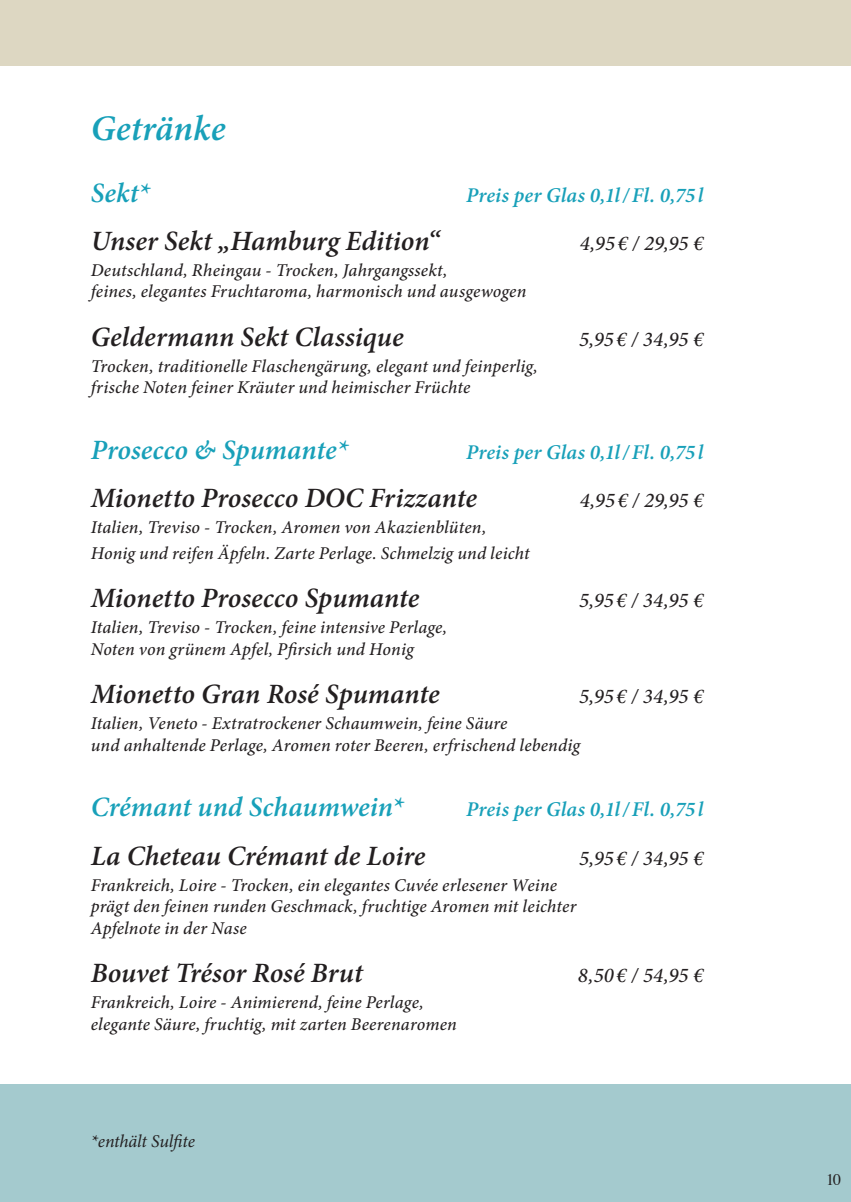
<style>
.page{position:relative;width:851px;height:1202px;background:#fff}
.page>*{position:absolute;margin:0;border:0;box-sizing:border-box;transform-origin:0 0}
.t1{font:italic 600 36px "Minion Pro";color:#18a0b9}
.t2{font:italic 600 28px "Minion Pro";color:#231f20}
.t3{font:italic 600 28px "Minion Pro";color:#18a0b9}
.t4{font:italic 500 21px "Minion Pro";color:#231f20}
.t5{font:italic 600 21px "Minion Pro";letter-spacing:.01em;color:#18a0b9}
.t6{font:italic 500 18px/21.6px "Minion Pro";letter-spacing:.01em;color:#231f20}
.t7{font:italic 18px "Minion Pro";letter-spacing:-.01em;color:#231f20}
.t8{font:16px "Times";color:#231f20}
</style>
<div class="page">
<div style="left:0;top:0;width:850px;height:66px;background:#ddd7c2"></div>
<div style="left:0;top:1084px;width:850px;height:118px;background:#a4cace"></div>
<h1 class="t1" style="left:91px;top:103px;width:136px">Getränke</h1>
<h2 class="t3" style="left:91px;top:173px;width:61px">Sekt*</h2>
<p class="t5" style="left:466px;top:180px;width:239px">Preis per Glas 0,1l/Fl. 0,75 l</p>
<h2 class="t2" style="left:91px;top:221px;width:350px">Unser Sekt „Hamburg Edition“</h2>
<p class="t4" style="left:579px;top:229px;width:125px">4,95 € / 29,95 €</p>
<p class="t6" style="left:91px;top:259px;width:437px">Deutschland, Rheingau - Trocken, Jahrgangssekt,<br>feines, elegantes Fruchtaroma, harmonisch und ausgewogen</p>
<h2 class="t2" style="left:91px;top:317px;width:314px">Geldermann Sekt Classique</h2>
<p class="t4" style="left:579px;top:325px;width:126px">5,95 € / 34,95 €</p>
<p class="t6" style="left:91px;top:355px;width:448px">Trocken, traditionelle Flaschengärung, elegant und feinperlig, frische Noten feiner Kräuter und heimischer Früchte</p>
<h2 class="t3" style="left:91px;top:430px;width:259px">Prosecco &amp; Spumante*</h2>
<p class="t5" style="left:466px;top:437px;width:239px">Preis per Glas 0,1l/Fl. 0,75 l</p>
<h2 class="t2" style="left:91px;top:478px;width:388px">Mionetto Prosecco DOC Frizzante</h2>
<p class="t4" style="left:579px;top:486px;width:125px">4,95 € / 29,95 €</p>
<p class="t6" style="left:91px;top:514px;width:440px;line-height:26px">Italien, Treviso - Trocken, Aromen von Akazienblüten,<br>Honig und reifen Äpfeln. Zarte Perlage. Schmelzig und leicht</p>
<h2 class="t2" style="left:91px;top:579px;width:330px">Mionetto Prosecco Spumante</h2>
<p class="t4" style="left:579px;top:586px;width:126px">5,95 € / 34,95 €</p>
<p class="t6" style="left:91px;top:617px;width:358px">Italien, Treviso - Trocken, feine intensive Perlage,<br>Noten von grünem Apfel, Pfirsich und Honig</p>
<h2 class="t2" style="left:91px;top:675px;width:350px">Mionetto Gran Rosé Spumante</h2>
<p class="t4" style="left:579px;top:682px;width:126px">5,95 € / 34,95 €</p>
<p class="t6" style="left:91px;top:713px;width:491px">Italien, Veneto - Extratrockener Schaumwein, feine Säure<br>und anhaltende Perlage, Aromen roter Beeren, erfrischend lebendig</p>
<h2 class="t3" style="left:91px;top:788px;width:314px">Crémant und Schaumwein*</h2>
<p class="t5" style="left:466px;top:795px;width:239px">Preis per Glas 0,1l/Fl. 0,75 l</p>
<h2 class="t2" style="left:91px;top:836px;width:336px">La Cheteau Crémant de Loire</h2>
<p class="t4" style="left:579px;top:843px;width:126px">5,95 € / 34,95 €</p>
<p class="t6" style="left:91px;top:874px;width:487px">Frankreich, Loire - Trocken, ein elegantes Cuvée erlesener Weine prägt den feinen runden Geschmack, fruchtige Aromen mit leichter<br>Apfelnote in der Nase</p>
<h2 class="t2" style="left:91px;top:954px;width:273px">Bouvet Trésor Rosé Brut</h2>
<p class="t4" style="left:578px;top:961px;width:127px">8,50 € / 54,95 €</p>
<p class="t6" style="left:91px;top:992px;width:367px">Frankreich, Loire - Animierend, feine Perlage, elegante Säure, fruchtig, mit zarten Beerenaromen</p>
<p class="t7" style="left:91px;top:1129px;width:106px">*enthält Sulfite</p>
<p class="t8" style="left:826px;top:1165px;width:16px">10</p>
</div>
